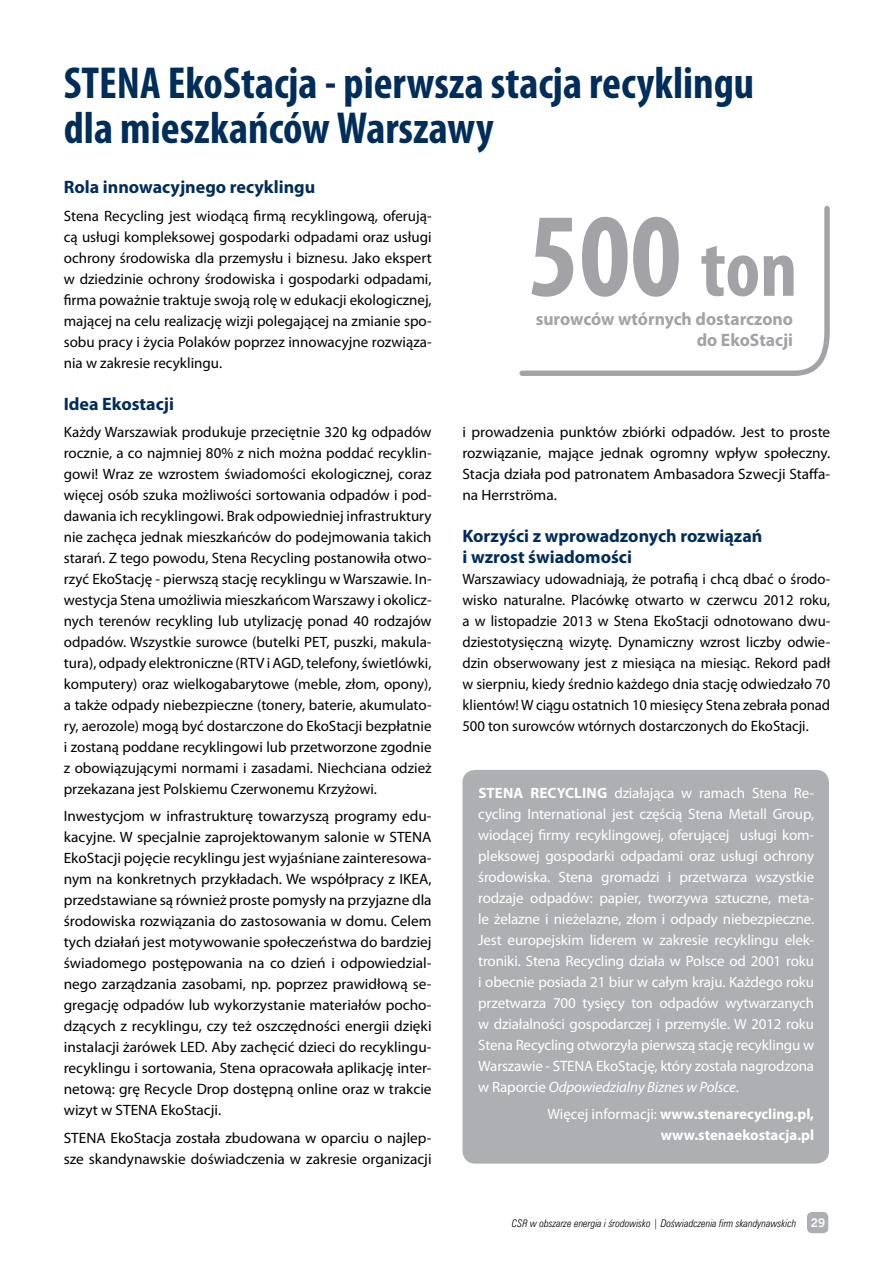
<style>
.page{position:relative;width:893px;height:1263px;background:#fff}
.page>*{position:absolute;margin:0;border:0;box-sizing:border-box;transform-origin:0 0}
.t1{font:700 condensed 120px "Myriad Pro";color:#a3a3a7}
.t2{font:700 condensed 45px/45px "Myriad Pro";color:#002d59}
.t3{font:700 18px/21px "Myriad Pro";color:#002d59}
.t4{font:700 18px/21px "Myriad Pro";color:#a3a3a7;text-align:right}
.t5{font:15px/21px "Myriad Pro";color:#000;text-align:justify}
.t6{font:15px/21px "Myriad Pro";letter-spacing:-.01em;color:#fff;text-align:justify}
.t7{font:700 15px/21px "Myriad Pro";color:#fff;text-align:right}
.t8{font:10.5px "Zurich Lt Cn EU Italic";color:#000}
.s1{font-size:81px}
.s2{font-weight:700}
.s3{font-style:italic}
.s4{font-weight:400}
.s5{font-family:"News Goth EU Bold";font-size:12px;color:#fff}
</style>
<div class="page">
<div style="left:807px;top:1212px;width:21px;height:21px;background:#aeafb2;border-radius:5px"></div>
<div style="left:462px;top:770px;width:367px;height:393px;background:#aeafb2;border-radius:13px"></div>
<svg style="left:519px;top:206px;width:311px;height:170px"></svg>
<h2 class="t2" style="left:64px;top:59px;width:692px">STENA EkoStacja - pierwsza stacja recyklingu dla mieszkańców Warszawy</h2>
<p class="t3" style="left:64px;top:176px;width:253px">Rola innowacyjnego recyklingu</p>
<p class="t5" style="left:64px;top:205px;width:369px">Stena Recycling jest wiodącą firmą recyklingową, oferują&shy;cą usługi kompleksowej gospodarki odpadami oraz usługi ochrony środowiska dla przemysłu i biznesu. Jako ekspert w dziedzinie ochrony środowiska i gospodarki odpadami, firma poważnie traktuje swoją rolę w edukacji ekologicznej, mającej na celu realizację wizji polegającej na zmianie spo&shy;sobu pracy i życia Polaków poprzez innowacyjne rozwiąza&shy;nia w zakresie recyklingu.</p>
<p class="t3" style="left:64px;top:392px;width:112px">Idea Ekostacji</p>
<p class="t5" style="left:64px;top:421px;width:369px">Każdy Warszawiak produkuje przeciętnie 320 kg odpadów rocznie, a co najmniej 80% z nich można poddać recyklin&shy;gowi! Wraz ze wzrostem świadomości ekologicznej, coraz więcej osób szuka możliwości sortowania odpadów i pod&shy;dawania ich recyklingowi. Brak odpowiedniej infrastruktury nie zachęca jednak mieszkańców do podejmowania takich starań. Z tego powodu, Stena Recycling postanowiła otwo&shy;rzyć EkoStację - pierwszą stację recyklingu w Warszawie. In&shy;westycja Stena umożliwia mieszkańcom Warszawy i okolicz&shy;nych terenów recykling lub utylizację ponad 40 rodzajów odpadów. Wszystkie surowce (butelki PET, puszki, makula&shy;tura), odpady elektroniczne (RTV i AGD, telefony, świetlówki, komputery) oraz wielkogabarytowe (meble, złom, opony), a także odpady niebezpieczne (tonery, baterie, akumulato&shy;ry, aerozole) mogą być dostarczone do EkoStacji bezpłatnie i zostaną poddane recyklingowi lub przetworzone zgodnie z obowiązującymi normami i zasadami. Niechciana odzież przekazana jest Polskiemu Czerwonemu Krzyżowi.</p>
<p class="t5" style="left:64px;top:806px;width:369px">Inwestycjom w infrastrukturę towarzyszą programy edu&shy;kacyjne. W specjalnie zaprojektowanym salonie w STENA EkoStacji pojęcie recyklingu jest wyjaśniane zainteresowa&shy;nym na konkretnych przykładach. We współpracy z IKEA, przedstawiane są również proste pomysły na przyjazne dla środowiska rozwiązania do zastosowania w domu. Celem tych działań jest motywowanie społeczeństwa do bardziej świadomego postępowania na co dzień i odpowiedzial&shy;nego zarządzania zasobami, np. poprzez prawidłową se&shy;gregację odpadów lub wykorzystanie materiałów pocho&shy;dzących z recyklingu, czy też oszczędności energii dzięki instalacji żarówek LED. Aby zachęcić dzieci do recyklingu&shy;recyklingu i sortowania, Stena opracowała aplikację inter&shy;netową: grę Recycle Drop dostępną online oraz w trakcie wizyt w STENA EkoStacji.</p>
<p class="t5" style="left:64px;top:1127px;width:369px">STENA EkoStacja została zbudowana w oparciu o najlep&shy;sze skandynawskie doświadczenia w zakresie organizacji</p>
<h1 class="t1" style="left:528px;top:181px;width:271px">500 <span class="s1">ton</span></h1>
<p class="t4" style="left:536px;top:308px;width:259px">surowców wtórnych dostarczono do EkoStacji</p>
<p class="t5" style="left:462px;top:422px;width:369px">i prowadzenia punktów zbiórki odpadów. Jest to proste rozwiązanie, mające jednak ogromny wpływ społeczny.<br>Stacja działa pod patronatem Ambasadora Szwecji Staffa&shy;na Herrströma.</p>
<p class="t3" style="left:462px;top:525px;width:301px">Korzyści z wprowadzonych rozwiązań i wzrost świadomości</p>
<p class="t5" style="left:462px;top:569px;width:369px">Warszawiacy udowadniają, że potrafią i chcą dbać o środo&shy;wisko naturalne. Placówkę otwarto w czerwcu 2012 roku, a w listopadzie 2013 w Stena EkoStacji odnotowano dwu&shy;dziestotysięczną wizytę. Dynamiczny wzrost liczby odwie&shy;dzin obserwowany jest z miesiąca na miesiąc. Rekord padł w sierpniu, kiedy średnio każdego dnia stację odwiedzało 70 klientów! W ciągu ostatnich 10 miesięcy Stena zebrała ponad 500 ton surowców wtórnych dostarczonych do EkoStacji.</p>
<p class="t6" style="left:478px;top:782px;width:337px;text-indent:119px"><span class="s2">g</span> działająca w ramach Stena Re&shy;cycling International jest częścią Stena Metall Group, wiodącej firmy recyklingowej, oferującej usługi kom&shy;pleksowej gospodarki odpadami oraz usługi ochrony środowiska. Stena gromadzi i przetwarza wszystkie rodzaje odpadów: papier, tworzywa sztuczne, meta&shy;le żelazne i nieżelazne, złom i odpady niebezpieczne.<br>Jest europejskim liderem w zakresie recyklingu elek&shy;troniki. Stena Recycling działa w Polsce od 2001 roku i obecnie posiada 21 biur w całym kraju. Każdego roku przetwarza 700 tysięcy ton odpadów wytwarzanych w działalności gospodarczej i przemyśle. W 2012 roku Stena Recycling otworzyła pierwszą stację recyklingu w Warszawie - STENA EkoStację, który została nagrodzona w Raporcie <span class="s3">Odpowiedzialny Biznes w Polsce</span>.</p>
<p class="t7" style="left:548px;top:1103px;width:268px"><span class="s4">Więcej informacji:</span> www.stenarecycling.pl, www.stenaekostacja.pl</p>
<p class="t7" style="left:478px;top:782px;width:27px">Stena</p>
<p class="t7" style="left:530px;top:782px;width:44px">Recyclin</p>
<p class="t8" style="left:512px;top:1217px;width:315px">CSR w obszarze energia i środowisko | Doświadczenia firm skandynawskich <span class="s5">29</span></p>
</div>
